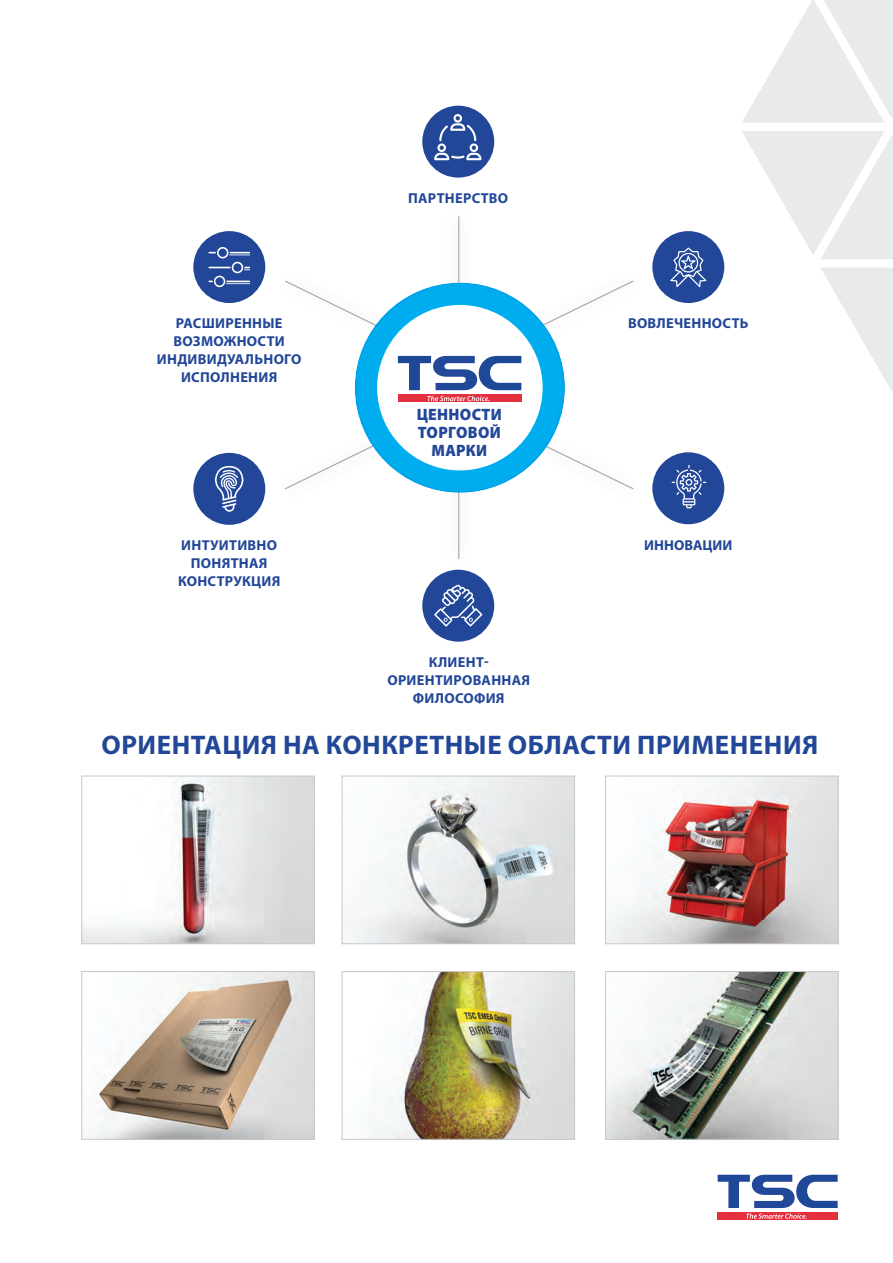
<style>
.page{position:relative;width:893px;height:1263px;background:#fff}
.page>*{position:absolute;margin:0;border:0;box-sizing:border-box;transform-origin:0 0}
.t1{font:700 27px "Myriad Pro";letter-spacing:.02em;color:#224798}
.t2{font:900 16.5px/18px "Myriad Pro";letter-spacing:.02em;color:#224798;text-align:center;scale:.95 1}
.t3{font:700 14.4px/18px "Myriad Pro";letter-spacing:.02em;color:#224798;text-align:center}
.t4{font:700 14.4px "Myriad Pro";color:#224798}
</style>
<div class="page">
<svg style="left:742px;top:0;width:151px;height:391px;fill:#e9eaeb"></svg>
<div style="left:717px;top:1212px;width:121px;height:7px;background:#e42f3e"></div>
<svg style="left:718px;top:1175px;width:120px;height:44px"></svg>
<hr style="left:458px;top:481px;width:1px;height:78px;background:#a8a9ad">
<hr style="left:458px;top:216px;width:1px;height:78px;background:#a8a9ad">
<svg style="left:565px;top:280px;width:69px;height:35px"></svg>
<svg style="left:565px;top:455px;width:69px;height:35px"></svg>
<svg style="left:285px;top:280px;width:67px;height:35px"></svg>
<svg style="left:285px;top:455px;width:67px;height:35px"></svg>
<div style="left:352px;top:280px;width:213px;height:214px;background:#0099d1;opacity:.25"></div>
<div style="left:378px;top:306px;width:164px;height:164px;background:#fff;border-radius:50%"></div>
<div style="left:422px;top:106px;width:72px;height:72px;background:#224798;border-radius:50%"></div>
<div style="left:193px;top:231px;width:72px;height:72px;background:#224798;border-radius:50%"></div>
<div style="left:193px;top:453px;width:72px;height:72px;background:#224798;border-radius:50%"></div>
<div style="left:422px;top:570px;width:72px;height:72px;background:#224798;border-radius:50%"></div>
<div style="left:652px;top:452px;width:72px;height:72px;background:#224798;border-radius:50%"></div>
<svg style="left:672px;top:465px;width:34px;height:43px"></svg>
<div style="left:652px;top:231px;width:72px;height:72px;background:#224798;border-radius:50%"></div>
<svg style="left:670px;top:248px;width:36px;height:39px"></svg>
<svg style="left:434px;top:585px;width:48px;height:42px"></svg>
<svg style="left:215px;top:466px;width:28px;height:46px"></svg>
<svg style="left:208px;top:247px;width:42px;height:40px"></svg>
<svg style="left:434px;top:114px;width:47px;height:46px"></svg>
<svg style="left:398px;top:356px;width:123px;height:34px"></svg>
<div style="left:398px;top:394px;width:123px;height:8px;background:#e42f3e"></div>
<svg style="left:427px;top:396px;width:63px;height:5px"></svg>
<img style="left:83px;top:778px;width:230px;height:164px">
<div style="left:81px;top:776px;width:234px;height:168px;border:1px solid #c7c8ca"></div>
<img style="left:94px;top:973px;width:219px;height:165px">
<div style="left:81px;top:971px;width:234px;height:169px;border:1px solid #c7c8ca"></div>
<img style="left:347px;top:778px;width:226px;height:164px">
<div style="left:342px;top:776px;width:233px;height:168px;border:1px solid #c7c8ca"></div>
<img style="left:373px;top:973px;width:200px;height:165px">
<div style="left:342px;top:971px;width:233px;height:169px;border:1px solid #c7c8ca"></div>
<img style="left:607px;top:778px;width:229px;height:164px">
<div style="left:605px;top:776px;width:233px;height:168px;border:1px solid #c7c8ca"></div>
<img style="left:607px;top:973px;width:229px;height:165px">
<div style="left:605px;top:971px;width:233px;height:169px;border:1px solid #c7c8ca"></div>
<p class="t3" style="left:157px;top:314px;width:146px">РАСШИРЕННЫЕ<br>ВОЗМОЖНОСТИ<br>ИНДИВИДУАЛЬНОГО<br>ИСПОЛНЕНИЯ</p>
<p class="t3" style="left:178px;top:536px;width:104px">ИНТУИТИВНО<br>ПОНЯТНАЯ<br>КОНСТРУКЦИЯ</p>
<p class="t3" style="left:408px;top:189px;width:102px">ПАРТНЕРСТВО</p>
<p class="t2" style="left:417px;top:405px;width:91px">ЦЕННОСТИ<br>ТОРГОВОЙ<br>МАРКИ</p>
<p class="t3" style="left:387px;top:653px;width:144px">КЛИЕНТ-<br>ОРИЕНТИРОВАННАЯ<br>ФИЛОСОФИЯ</p>
<p class="t3" style="left:628px;top:314px;width:122px">ВОВЛЕЧЕННОСТЬ</p>
<p class="t4" style="left:644px;top:536px;width:90px">ИННОВАЦИИ</p>
<h1 class="t1" style="left:101px;top:727px;width:718px">ОРИЕНТАЦИЯ НА КОНКРЕТНЫЕ ОБЛАСТИ ПРИМЕНЕНИЯ</h1>
</div>
